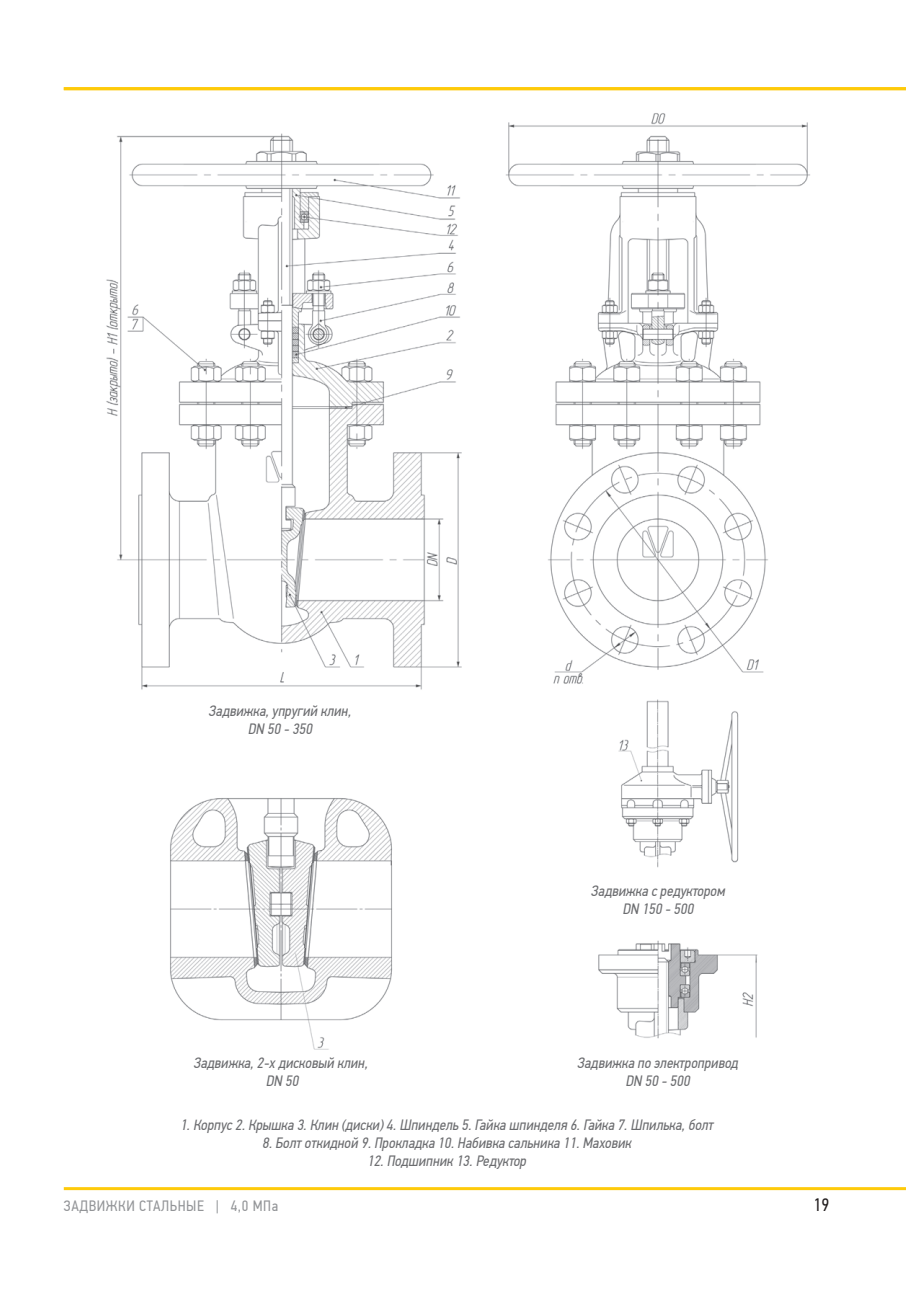
<style>
.page{position:relative;width:906px;height:1289px;background:#fff}
.page>*{position:absolute;margin:0;border:0;box-sizing:border-box;transform-origin:0 0}
.t1{font:18px "PF Din Text Cond Pro";color:#231f20}
.t2{font:italic 15px/18px "PF Din Text Cond Pro";color:#6c6d70;text-align:center}
.t3{font:15px "PF Din Text Cond Pro";letter-spacing:.04em;color:#939598}
</style>
<div class="page">
<hr style="left:64px;top:1187px;width:842px;height:3px;background:#feca0a">
<img style="left:106px;top:113px;width:704px;height:937px">
<hr style="left:64px;top:87px;width:842px;height:3px;background:#feca0a">
<p class="t2" style="left:209px;top:701px;width:147px">Задвижка,упругий клин,<br>DN 50 -350</p>
<p class="t2" style="left:591px;top:882px;width:138px">Задвижка средуктором<br>DN 150 -500</p>
<p class="t2" style="left:577px;top:1053px;width:165px">Задвижка по электропривод<br>DN 50 -500</p>
<p class="t2" style="left:180px;top:1115px;width:538px">1.Корпус2.Крышка 3.Клин (диски)4.Шпиндель 5.Гайка шпинделя 6.Гайка 7.Шпилька,болт<br>8.Болтоткидной 9.Прокладка 10.Набивка сальника 11.Маховик<br>12.Подшипник 13.Редуктор</p>
<p class="t2" style="left:193px;top:1053px;width:179px">Задвижка,2-х дисковый клин,<br>DN 50</p>
<p class="t3" style="left:64px;top:1196px;width:216px">ЗАДВИЖКИ СТАЛЬНЫЕ | 4,0 МПа</p>
<p class="t1" style="left:813px;top:1194px;width:17px">19</p>
</div>
